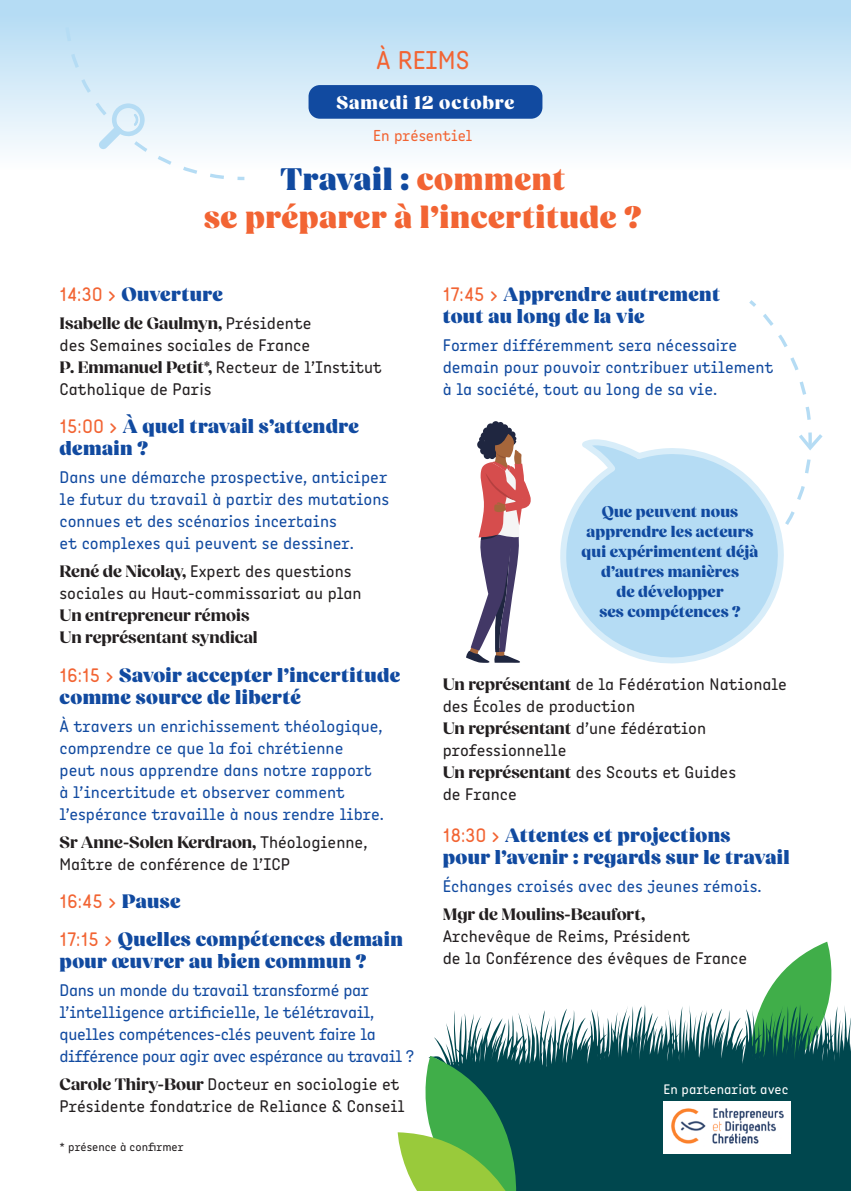
<style>
.page{position:relative;width:851px;height:1191px;background:#fff}
.page>*{position:absolute;margin:0;border:0;box-sizing:border-box;transform-origin:0 0}
.t1{font:900 32px "Fields Display";letter-spacing:.02em;color:#f26433}
.t2{font:900 32px "Fields Display";letter-spacing:.02em;color:#114aa0}
.t3{font:26px "Angus";color:#f26433}
.t4{font:900 20px/22px "Fields Display";letter-spacing:.02em;color:#114aa0}
.t5{font:800 19px "Fields Display";letter-spacing:.05em;color:#fff}
.t6{font:17px/22px "Angus";color:#231f20}
.t7{font:17px/22px "Angus";color:#114aa0}
.t8{font:17px/22px "Angus";letter-spacing:-.03em;color:#114aa0}
.t9{font:17px "Angus";letter-spacing:-.02em;color:#114aa0}
.t10{font:700 17px "Fields Display";color:#231f20}
.t11{font:700 17px "Naiv";color:#f26433}
.t12{font:800 16px/20px "Fields Display";letter-spacing:.01em;color:#114aa0;text-align:center}
.t13{font:16px "Angus";color:#f26433}
.t14{font:13.8px "Angus";color:#fff}
.t15{font:12px "Angus";color:#231f20}
.s1{color:#f26433}
.s2{font-family:"Naiv";font-weight:700;font-size:17px;color:#f26433}
.s3{font-family:"Fields Display";font-weight:700}
.s4{font-family:"Fields Display";font-weight:900;font-size:20px;color:#114aa0}
</style>
<div class="page">
<hr style="left:850px;top:0;width:1px;height:89px;background:#f26433">
<div style="left:0;top:0;width:850px;height:170px;background:linear-gradient(to bottom,#afd9f3,#fcfdfe)"></div>
<div style="left:308px;top:85px;width:234px;height:34px;background:#114aa0;border-radius:11px"></div>
<svg style="left:466px;top:421px;width:65px;height:242px"></svg>
<svg style="left:397px;top:941px;width:453px;height:250px"></svg>
<svg style="left:749px;top:300px;width:62px;height:120px"></svg>
<svg style="left:786px;top:432px;width:37px;height:93px"></svg>
<img style="left:663px;top:1101px;width:127px;height:52px">
<svg style="left:560px;top:439px;width:226px;height:224px"></svg>
<svg style="left:62px;top:0;width:186px;height:181px"></svg>
<p class="t3" style="left:376px;top:43px;width:95px">À REIMS</p>
<p class="t5" style="left:336px;top:91px;width:180px">Samedi 12 octobre</p>
<p class="t13" style="left:373px;top:125px;width:101px">En présentiel</p>
<p class="t2" style="left:280px;top:159px;width:286px">Travail : <span class="s1">comment</span></p>
<p class="t1" style="left:204px;top:198px;width:439px">se préparer à l’incertitude ?</p>
<p class="t4" style="left:60px;top:284px;width:165px"><span class="s2">14:30 &gt;</span> Ouverture</p>
<p class="t6" style="left:60px;top:312px;width:253px"><span class="s3">Isabelle de Gaulmyn,</span> Présidente des Semaines sociales de France</p>
<p class="t6" style="left:60px;top:356px;width:324px"><span class="s3">P. Emmanuel Petit*,</span> Recteur de l’Institut<br>Catholique de Paris</p>
<p class="t4" style="left:60px;top:416px;width:301px"><span class="s2">15:00 &gt;</span> À quel travail s’attendre demain ?</p>
<p class="t7" style="left:60px;top:466px;width:331px">Dans une démarche prospective, anticiper le futur du travail à partir des mutations connues et des scénarios incertains<br>et complexes qui peuvent se dessiner.</p>
<p class="t6" style="left:60px;top:560px;width:303px"><span class="s3">René de Nicolay,</span> Expert des questions sociales au Haut-commissariat au plan</p>
<p class="t10" style="left:60px;top:606px;width:191px">Un entrepreneur rémois</p>
<p class="t10" style="left:60px;top:628px;width:200px">Un représentant syndical</p>
<p class="t4" style="left:60px;top:664px;width:342px"><span class="s2">16:15 &gt;</span> Savoir accepter l’incertitude comme source de liberté</p>
<p class="t7" style="left:60px;top:714px;width:326px">À travers un enrichissement théologique, comprendre ce que la foi chrétienne<br>peut nous apprendre dans notre rapport à l’incertitude et observer comment l’espérance travaille à nous rendre libre.</p>
<p class="t6" style="left:60px;top:830px;width:309px"><span class="s3">Sr Anne-Solen Kerdraon,</span> Théologienne,<br>Maître de conférence de l’ICP</p>
<p class="t11" style="left:60px;top:890px;width:122px">16:45 &gt; <span class="s4">Pause</span></p>
<p class="t4" style="left:60px;top:928px;width:344px"><span class="s2">17:15 &gt;</span> Quelles compétences demain pour œuvrer au bien commun ?</p>
<p class="t9" style="left:60px;top:979px;width:311px">Dans un monde du travail transformé par</p>
<p class="t9" style="left:60px;top:1001px;width:316px">l’intelligence artificielle, le télétravail,</p>
<p class="t8" style="left:60px;top:1022px;width:356px">quelles compétences-clés peuvent faire la différence pour agir avec espérance au travail ?</p>
<p class="t6" style="left:60px;top:1072px;width:346px"><span class="s3">Carole Thiry-Bour</span> Docteur en sociologie et<br>Présidente fondatrice de Reliance &amp; Conseil</p>
<p class="t15" style="left:60px;top:1139px;width:125px">* présence à confirmer</p>
<p class="t4" style="left:442px;top:284px;width:279px"><span class="s2">17:45 &gt;</span> Apprendre autrement tout au long de la vie</p>
<p class="t7" style="left:442px;top:334px;width:296px">Former différemment sera nécessaire</p>
<p class="t7" style="left:442px;top:356px;width:332px">demain pour pouvoir contribuer utilement</p>
<p class="t7" style="left:442px;top:378px;width:276px">à la société, tout au long de sa vie.</p>
<p class="t12" style="left:601px;top:502px;width:138px">Que peuvent nous</p>
<p class="t12" style="left:586px;top:522px;width:168px">apprendre les acteurs</p>
<p class="t12" style="left:581px;top:542px;width:178px">qui expérimentent déjà d’autres manières</p>
<p class="t12" style="left:616px;top:582px;width:109px">de développer</p>
<p class="t12" style="left:599px;top:602px;width:143px">ses compétences ?</p>
<p class="t6" style="left:442px;top:672px;width:346px"><span class="s3">Un représentant</span> de la Fédération Nationale des Écoles de production</p>
<p class="t6" style="left:442px;top:716px;width:265px"><span class="s3">Un représentant</span> d’une fédération professionnelle</p>
<p class="t6" style="left:442px;top:760px;width:295px"><span class="s3">Un représentant</span> des Scouts et Guides de France</p>
<p class="t4" style="left:442px;top:824px;width:348px"><span class="s2">18:30 &gt;</span> Attentes et projections<br>pour l’avenir : regards sur le travail</p>
<p class="t7" style="left:442px;top:874px;width:320px">Échanges croisés avec des jeunes rémois.</p>
<p class="t10" style="left:442px;top:904px;width:204px">Mgr de Moulins-Beaufort,</p>
<p class="t6" style="left:442px;top:924px;width:249px">Archevêque de Reims, Président</p>
<p class="t6" style="left:442px;top:946px;width:306px">de la Conférence des évêques de France</p>
<p class="t14" style="left:663px;top:1080px;width:126px">En partenariat avec</p>
</div>
